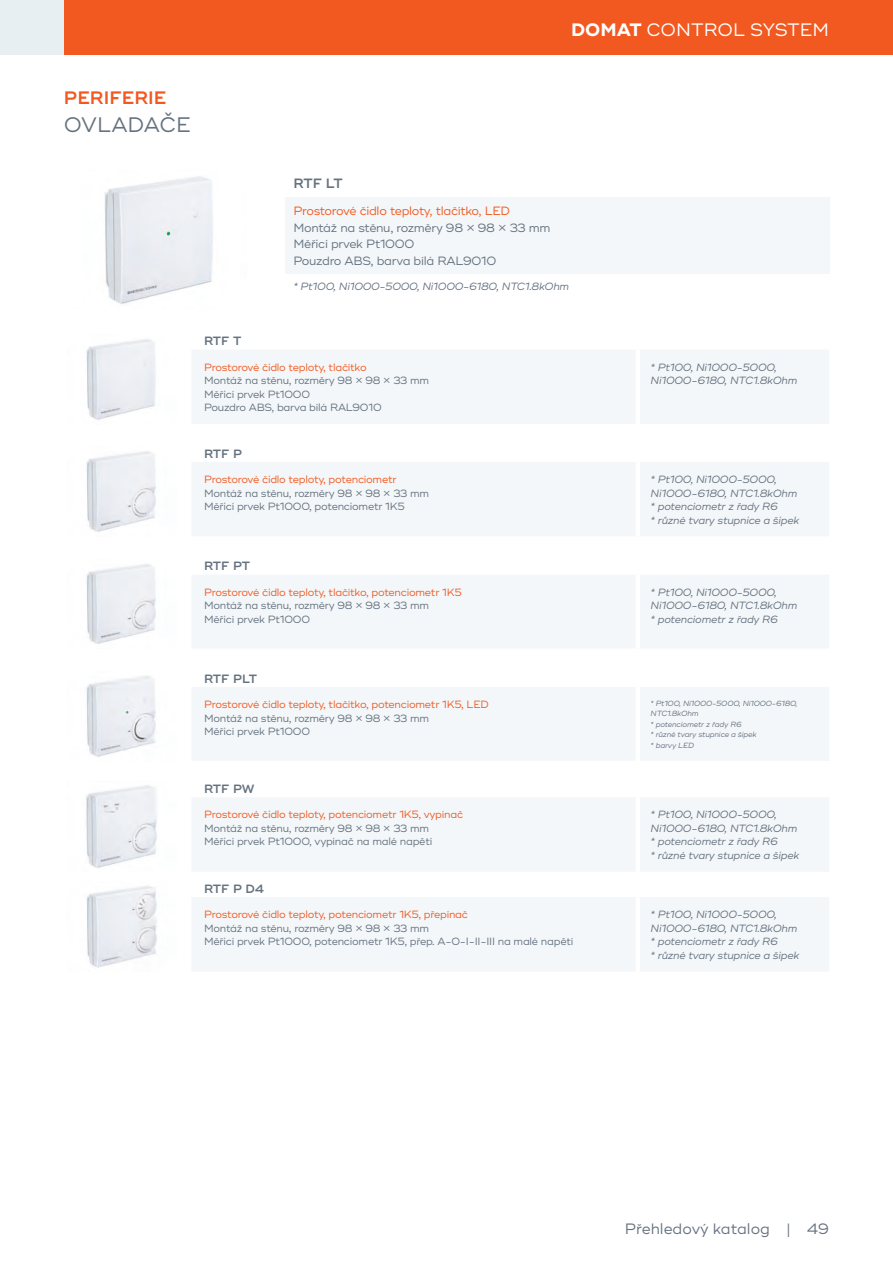
<style>
.page{position:relative;width:893px;height:1263px;background:#fff}
.page>*{position:absolute;margin:0;border:0;box-sizing:border-box;transform-origin:0 0}
.t1{font:21px "Ridley Grotesk";color:#657280}
.t2{font:18px "Ridley Grotesk";color:#fff}
.t3{font:600 18px "Ridley Grotesk";color:#f15921}
.t4{font:15px "Ridley Grotesk";color:#657280}
.t5{font:600 13.5px "Ridley Grotesk";color:#657280}
.t6{font:12px/16.5px "Ridley Grotesk";letter-spacing:-.025em;color:#657280}
.t7{font:12px "Ridley Grotesk";letter-spacing:-.025em;color:#f15921}
.t8{font:600 12px "Ridley Grotesk";letter-spacing:-.015em;color:#657280}
.t9{font:italic 10.5px/13.5px "Ridley Grotesk";letter-spacing:-.025em;color:#657280}
.t10{font:10.5px/13.5px "Ridley Grotesk";letter-spacing:-.025em;color:#657280}
.t11{font:10.5px "Ridley Grotesk";letter-spacing:-.025em;color:#f15921}
.t12{font:italic 7.5px/10.5px "Ridley Grotesk";letter-spacing:-.025em;color:#657280}
.s1{font-weight:700}
</style>
<div class="page">
<div style="left:0;top:0;width:106px;height:55px;background:#e8eff2"></div>
<div style="left:64px;top:0;width:829px;height:55px;background:#f15921"></div>
<svg style="left:285px;top:273px;width:544px;height:1px"></svg>
<div style="left:285px;top:197px;width:544px;height:76px;background:#f3f7f9"></div>
<img style="left:104px;top:176px;width:109px;height:128px">
<div style="left:192px;top:350px;width:637px;height:74px;background:#f3f7f9"></div>
<hr style="left:636px;top:350px;width:4px;height:74px;background:#fff">
<img style="left:86px;top:339px;width:70px;height:81px">
<div style="left:192px;top:462px;width:637px;height:74px;background:#f3f7f9"></div>
<hr style="left:636px;top:462px;width:4px;height:74px;background:#fff">
<img style="left:86px;top:451px;width:70px;height:81px">
<div style="left:192px;top:575px;width:637px;height:73px;background:#f3f7f9"></div>
<hr style="left:636px;top:575px;width:4px;height:73px;background:#fff">
<img style="left:86px;top:564px;width:70px;height:80px">
<div style="left:192px;top:687px;width:637px;height:74px;background:#f3f7f9"></div>
<hr style="left:636px;top:687px;width:4px;height:74px;background:#fff">
<img style="left:86px;top:676px;width:70px;height:81px">
<div style="left:192px;top:898px;width:637px;height:73px;background:#f3f7f9"></div>
<hr style="left:636px;top:897px;width:4px;height:75px;background:#fff">
<img style="left:87px;top:885px;width:70px;height:83px">
<div style="left:192px;top:798px;width:637px;height:73px;background:#f3f7f9"></div>
<hr style="left:636px;top:797px;width:4px;height:75px;background:#fff">
<img style="left:86px;top:785px;width:71px;height:83px">
<h2 class="t2" style="left:571px;top:19px;width:260px"><span class="s1">DOMAT</span> CONTROL SYSTEM</h2>
<h2 class="t3" style="left:64px;top:87px;width:104px">PERIFERIE</h2>
<h1 class="t1" style="left:64px;top:112px;width:129px">OVLADAČE</h1>
<p class="t5" style="left:293px;top:176px;width:51px">RTF LT</p>
<p class="t7" style="left:293px;top:204px;width:218px">Prostorové čidlo teploty, tlačítko, LED</p>
<p class="t6" style="left:293px;top:219px;width:259px">Montáž na stěnu, rozměry 98 × 98 × 33 mm<br>Měřicí prvek Pt1000<br>Pouzdro ABS, barva bílá RAL9010</p>
<p class="t9" style="left:293px;top:280px;width:277px">* Pt100, Ni1000-5000, Ni1000-6180, NTC1.8kOhm</p>
<p class="t8" style="left:204px;top:334px;width:39px">RTF T</p>
<p class="t11" style="left:204px;top:361px;width:164px">Prostorové čidlo teploty, tlačítko</p>
<p class="t10" style="left:204px;top:374px;width:227px">Montáž na stěnu, rozměry 98 × 98 × 33 mm<br>Měřicí prvek Pt1000<br>Pouzdro ABS, barva bílá RAL9010</p>
<p class="t8" style="left:204px;top:446px;width:39px">RTF P</p>
<p class="t11" style="left:204px;top:473px;width:194px">Prostorové čidlo teploty, potenciometr</p>
<p class="t10" style="left:204px;top:486px;width:227px">Montáž na stěnu, rozměry 98 × 98 × 33 mm<br>Měřicí prvek Pt1000, potenciometr 1K5</p>
<p class="t8" style="left:204px;top:559px;width:48px">RTF PT</p>
<p class="t11" style="left:204px;top:586px;width:259px">Prostorové čidlo teploty, tlačítko, potenciometr 1K5</p>
<p class="t10" style="left:204px;top:599px;width:227px">Montáž na stěnu, rozměry 98 × 98 × 33 mm<br>Měřicí prvek Pt1000</p>
<p class="t8" style="left:204px;top:671px;width:55px">RTF PLT</p>
<p class="t11" style="left:204px;top:698px;width:286px">Prostorové čidlo teploty, tlačítko, potenciometr 1K5, LED</p>
<p class="t10" style="left:204px;top:711px;width:227px">Montáž na stěnu, rozměry 98 × 98 × 33 mm<br>Měřicí prvek Pt1000</p>
<p class="t8" style="left:204px;top:782px;width:52px">RTF PW</p>
<p class="t11" style="left:204px;top:808px;width:261px">Prostorové čidlo teploty, potenciometr 1K5, vypínač</p>
<p class="t10" style="left:204px;top:822px;width:230px">Montáž na stěnu, rozměry 98 × 98 × 33 mm<br>Měřicí prvek Pt1000, vypínač na malé napětí</p>
<p class="t8" style="left:204px;top:881px;width:61px">RTF P D4</p>
<p class="t11" style="left:204px;top:908px;width:265px">Prostorové čidlo teploty, potenciometr 1K5, přepínač</p>
<p class="t10" style="left:204px;top:922px;width:371px">Montáž na stěnu, rozměry 98 × 98 × 33 mm<br>Měřicí prvek Pt1000, potenciometr 1K5, přep. A-0-I-II-III na malé napětí</p>
<p class="t9" style="left:651px;top:361px;width:148px">* Pt100, Ni1000-5000,<br>Ni1000-6180, NTC1.8kOhm</p>
<p class="t9" style="left:651px;top:473px;width:150px">* Pt100, Ni1000-5000,<br>Ni1000-6180, NTC1.8kOhm * potenciometr z řady R6<br>* různé tvary stupnice a šipek</p>
<p class="t9" style="left:651px;top:586px;width:148px">* Pt100, Ni1000-5000,<br>Ni1000-6180, NTC1.8kOhm * potenciometr z řady R6</p>
<p class="t12" style="left:651px;top:698px;width:148px">* Pt100, Ni1000-5000, Ni1000-6180,<br>NTC1.8kOhm<br>* potenciometr z řady R6<br>* různé tvary stupnice a šipek<br>* barvy LED</p>
<p class="t9" style="left:651px;top:808px;width:150px">* Pt100, Ni1000-5000,<br>Ni1000-6180, NTC1.8kOhm * potenciometr z řady R6<br>* různé tvary stupnice a šipek</p>
<p class="t9" style="left:651px;top:908px;width:150px">* Pt100, Ni1000-5000,<br>Ni1000-6180, NTC1.8kOhm * potenciometr z řady R6<br>* různé tvary stupnice a šipek</p>
<h3 class="t4" style="left:625px;top:1220px;width:206px">Přehledový katalog | 49</h3>
</div>
